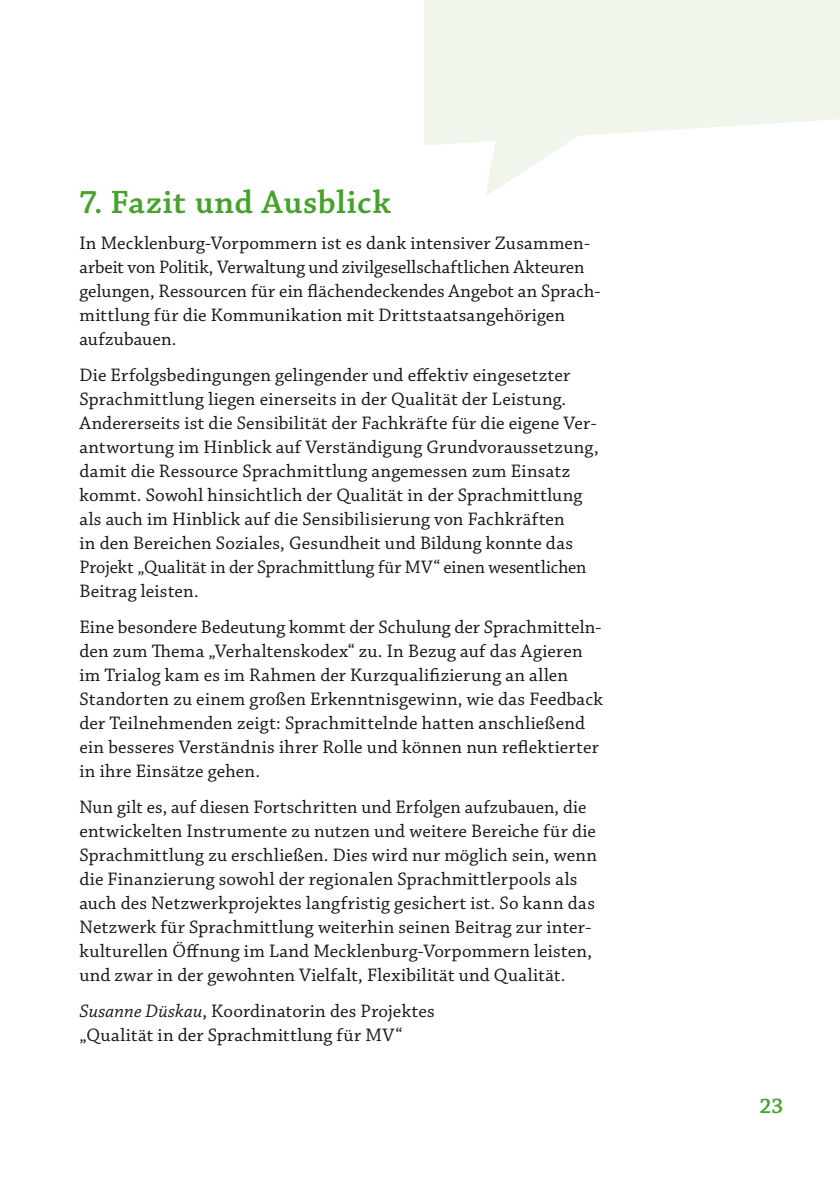
<style>
.page{position:relative;width:840px;height:1191px;background:#fff}
.page>*{position:absolute;margin:0;border:0;box-sizing:border-box;transform-origin:0 0}
.t1{font:600 34px "Chaparral Pro";letter-spacing:.02em;color:#46a22d}
.t2{font:600 22px "Chaparral Pro";color:#46a22d}
.t3{font:19px/24px "Chaparral Pro";letter-spacing:.01em;color:#181716}
.s1{font-style:italic}
</style>
<div class="page">
<svg style="left:424px;top:0;width:415px;height:145px;background:#f1f6ec"></svg>
<svg style="left:485px;top:130px;width:102px;height:66px"></svg>
<h1 class="t1" style="left:79px;top:183px;width:313px">7. Fazit und Ausblick</h1>
<p class="t3" style="left:79px;top:231px;width:521px">In Mecklenburg-Vorpommern ist es dank intensiver Zusammen&shy;arbeit von Politik, Verwaltung und zivilgesellschaftlichen Akteuren gelungen, Ressourcen für ein flächendeckendes Angebot an Sprach&shy;mittlung für die Kommunikation mit Drittstaatsangehörigen aufzubauen.</p>
<p class="t3" style="left:79px;top:363px;width:520px">Die Erfolgsbedingungen gelingender und effektiv eingesetzter Sprachmittlung liegen einerseits in der Qualität der Leistung.<br>Andererseits ist die Sensibilität der Fachkräfte für die eigene Ver&shy;antwortung im Hinblick auf Verständigung Grundvoraussetzung, damit die Ressource Sprachmittlung angemessen zum Einsatz kommt. Sowohl hinsichtlich der Qualität in der Sprachmittlung als auch im Hinblick auf die Sensibilisierung von Fachkräften<br>in den Bereichen Soziales, Gesundheit und Bildung konnte das Projekt „Qualität in der Sprachmittlung für MV“ einen wesentlichen Beitrag leisten.</p>
<p class="t3" style="left:79px;top:615px;width:525px">Eine besondere Bedeutung kommt der Schulung der Sprachmitteln&shy;den zum Thema „Verhaltenskodex“ zu. In Bezug auf das Agieren im Trialog kam es im Rahmen der Kurzqualifizierung an allen Standorten zu einem großen Erkenntnisgewinn, wie das Feedback der Teilnehmenden zeigt: Sprachmittelnde hatten anschließend ein besseres Verständnis ihrer Rolle und können nun reflektierter in ihre Einsätze gehen.</p>
<p class="t3" style="left:79px;top:795px;width:518px">Nun gilt es, auf diesen Fortschritten und Erfolgen aufzubauen, die entwickelten Instrumente zu nutzen und weitere Bereiche für die Sprachmittlung zu erschließen. Dies wird nur möglich sein, wenn die Finanzierung sowohl der regionalen Sprachmittlerpools als auch des Netzwerkprojektes langfristig gesichert ist. So kann das Netzwerk für Sprachmittlung weiterhin seinen Beitrag zur inter&shy;kulturellen Öffnung im Land Mecklenburg-Vorpommern leisten, und zwar in der gewohnten Vielfalt, Flexibilität und Qualität.</p>
<p class="t3" style="left:79px;top:999px;width:356px"><span class="s1">Susanne Düskau</span>, Koordinatorin des Projektes „Qualität in der Sprachmittlung für MV“</p>
<p class="t2" style="left:759px;top:1093px;width:25px">23</p>
</div>
